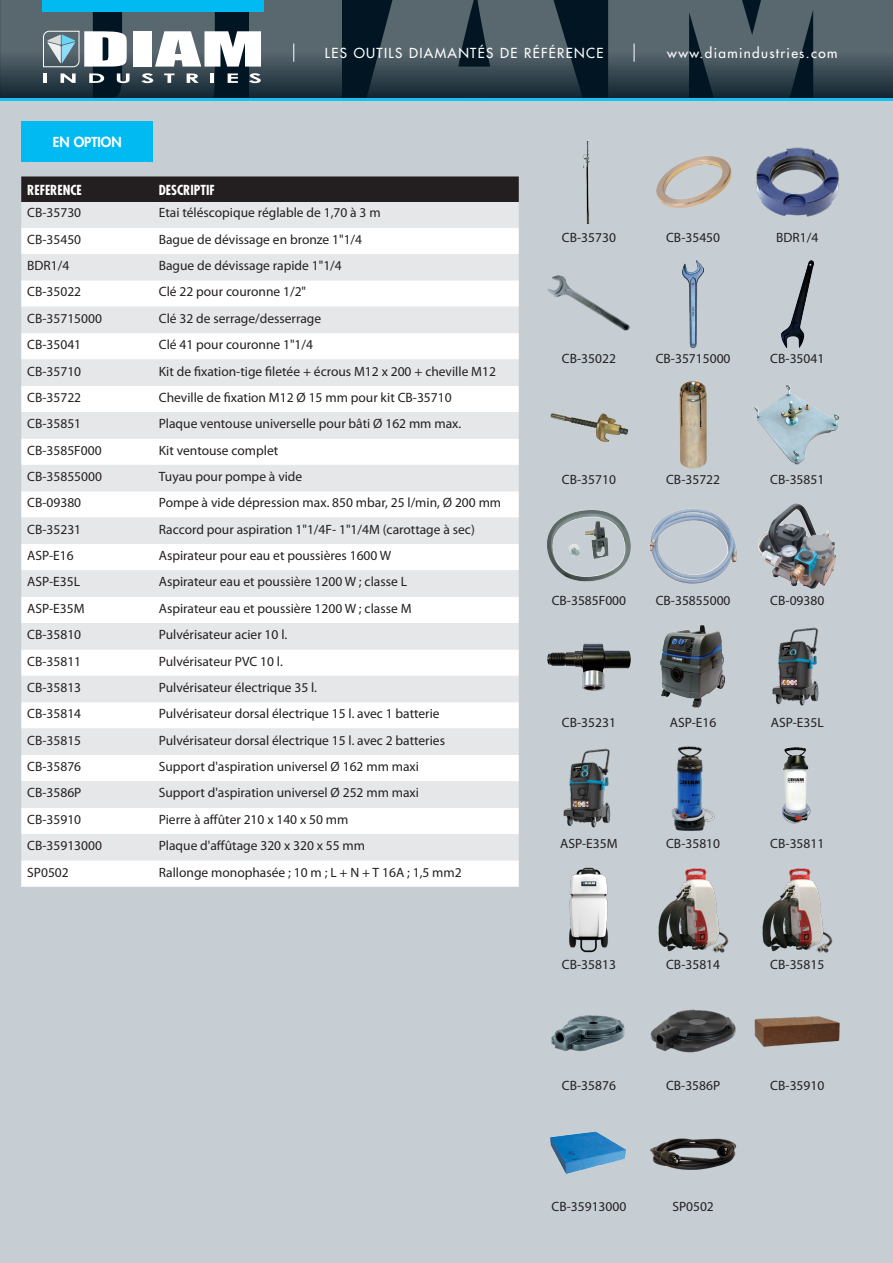
<style>
.page{position:relative;width:893px;height:1263px;background:#fff}
.page>*{position:absolute;margin:0;border:0;box-sizing:border-box;transform-origin:0 0}
.Contenu_tableau{font:13.5px "Myriad Pro";color:#231f20}
.Legende_REF_option{font:13.5px "Myriad Pro";color:#231f20}
.t1{font:500 13.5px "Futura Std";letter-spacing:.1em;color:#fff}
.Titre_tableau{font:700 condensed 13.5px "Futura Std";color:#fff}
.Titre_fond_Bleu{font:800 13.5px "Futura Std";color:#fff}
</style>
<div class="page">
<div style="left:0;top:98px;width:893px;height:1165px;background:#c6ced4"></div>
<svg style="left:21px;top:176px;width:498px;height:26px;background:#353334"></svg>
<div style="left:21px;top:202px;width:498px;height:26px;background:#e6e7e9"></div>
<svg style="left:21px;top:228px;width:498px;height:659px;background:#f2f3f4"></svg>
<div style="left:23px;top:179px;width:128px;height:22px;background:#231f20"></div>
<div style="left:155px;top:179px;width:362px;height:22px;background:#231f20"></div>
<img style="left:583px;top:141px;width:7px;height:83px">
<div style="left:22px;top:121px;width:131px;height:41px;background:#00baf1"></div>
<div style="left:0;top:0;width:893px;height:98px;background:#011622"></div>
<svg style="left:0;top:0;width:249px;height:130px"></svg>
<svg style="left:249px;top:0;width:93px;height:101px;background:#506069"></svg>
<svg style="left:358px;top:0;width:234px;height:101px"></svg>
<svg style="left:608px;top:0;width:285px;height:101px;background:#42535c"></svg>
<svg style="left:293px;top:43px;width:1px;height:20px"></svg>
<div style="left:42px;top:0;width:222px;height:12px;background:#00baf1"></div>
<hr style="left:0;top:98px;width:893px;height:2px;background:#15c0f2">
<img style="left:656px;top:156px;width:76px;height:52px">
<img style="left:756px;top:147px;width:83px;height:70px">
<img style="left:547px;top:275px;width:83px;height:56px">
<img style="left:682px;top:260px;width:22px;height:87px">
<img style="left:781px;top:260px;width:33px;height:87px">
<img style="left:550px;top:413px;width:78px;height:29px">
<img style="left:679px;top:381px;width:28px;height:87px">
<img style="left:754px;top:385px;width:54px;height:80px">
<img style="left:552px;top:510px;width:38px;height:17px">
<img style="left:653px;top:509px;width:39px;height:22px">
<img style="left:770px;top:503px;width:26px;height:24px">
<img style="left:547px;top:643px;width:84px;height:48px">
<img style="left:660px;top:625px;width:65px;height:83px">
<img style="left:772px;top:627px;width:47px;height:79px">
<img style="left:563px;top:748px;width:48px;height:80px">
<img style="left:671px;top:746px;width:44px;height:85px">
<img style="left:782px;top:747px;width:29px;height:77px">
<img style="left:569px;top:867px;width:39px;height:86px">
<img style="left:658px;top:868px;width:71px;height:85px">
<img style="left:762px;top:868px;width:71px;height:85px">
<img style="left:551px;top:1015px;width:74px;height:36px">
<img style="left:650px;top:1009px;width:86px;height:44px">
<img style="left:754px;top:1016px;width:86px;height:31px">
<img style="left:550px;top:1131px;width:76px;height:43px">
<img style="left:650px;top:1138px;width:87px;height:32px">
<p class="Titre_fond_Bleu" style="left:53px;top:134px;width:70px">EN OPTION</p>
<p class="t1" style="left:325px;top:45px;width:280px">LES OUTILS DIAMANTÉS DE RÉFÉRENCE</p>
<p class="t1" style="left:666px;top:46px;width:172px">www.diamindustries.com</p>
<p class="Titre_tableau" style="left:27px;top:181px;width:56px">REFERENCE</p>
<p class="Titre_tableau" style="left:159px;top:181px;width:58px">DESCRIPTIF</p>
<p class="Contenu_tableau" style="left:27px;top:204px;width:55px">CB-35730</p>
<p class="Contenu_tableau" style="left:159px;top:204px;width:223px">Etai téléscopique réglable de 1,70 à 3 m</p>
<p class="Contenu_tableau" style="left:27px;top:231px;width:55px">CB-35450</p>
<p class="Contenu_tableau" style="left:159px;top:231px;width:205px">Bague de dévissage en bronze 1"1/4</p>
<p class="Contenu_tableau" style="left:27px;top:257px;width:44px">BDR1/4</p>
<p class="Contenu_tableau" style="left:159px;top:257px;width:184px">Bague de dévissage rapide 1"1/4</p>
<p class="Contenu_tableau" style="left:27px;top:284px;width:55px">CB-35022</p>
<p class="Contenu_tableau" style="left:159px;top:284px;width:149px">Clé 22 pour couronne 1/2"</p>
<p class="Contenu_tableau" style="left:27px;top:310px;width:76px">CB-35715000</p>
<p class="Contenu_tableau" style="left:159px;top:310px;width:164px">Clé 32 de serrage/desserrage</p>
<p class="Contenu_tableau" style="left:27px;top:336px;width:55px">CB-35041</p>
<p class="Contenu_tableau" style="left:159px;top:336px;width:156px">Clé 41 pour couronne 1"1/4</p>
<p class="Contenu_tableau" style="left:27px;top:363px;width:55px">CB-35710</p>
<p class="Contenu_tableau" style="left:159px;top:363px;width:339px">Kit de fixation-tige filetée + écrous M12 x 200 + cheville M12</p>
<p class="Contenu_tableau" style="left:27px;top:389px;width:55px">CB-35722</p>
<p class="Contenu_tableau" style="left:159px;top:389px;width:294px">Cheville de fixation M12 Ø 15 mm pour kit CB-35710</p>
<p class="Contenu_tableau" style="left:27px;top:415px;width:55px">CB-35851</p>
<p class="Contenu_tableau" style="left:159px;top:415px;width:304px">Plaque ventouse universelle pour bâti Ø 162 mm max.</p>
<p class="Contenu_tableau" style="left:27px;top:442px;width:76px">CB-3585F000</p>
<p class="Contenu_tableau" style="left:159px;top:442px;width:121px">Kit ventouse complet</p>
<p class="Contenu_tableau" style="left:27px;top:468px;width:76px">CB-35855000</p>
<p class="Contenu_tableau" style="left:159px;top:468px;width:145px">Tuyau pour pompe à vide</p>
<p class="Contenu_tableau" style="left:27px;top:494px;width:55px">CB-09380</p>
<p class="Contenu_tableau" style="left:159px;top:494px;width:344px">Pompe à vide dépression max. 850 mbar, 25 l/min, Ø 200 mm</p>
<p class="Contenu_tableau" style="left:27px;top:521px;width:55px">CB-35231</p>
<p class="Contenu_tableau" style="left:159px;top:521px;width:317px">Raccord pour aspiration 1"1/4F- 1"1/4M (carottage à sec)</p>
<p class="Contenu_tableau" style="left:27px;top:547px;width:48px">ASP-E16</p>
<p class="Contenu_tableau" style="left:159px;top:547px;width:234px">Aspirateur pour eau et poussières 1600 W</p>
<p class="Contenu_tableau" style="left:27px;top:574px;width:54px">ASP-E35L</p>
<p class="Contenu_tableau" style="left:159px;top:574px;width:250px">Aspirateur eau et poussière 1200 W ; classe L</p>
<p class="Contenu_tableau" style="left:27px;top:600px;width:59px">ASP-E35M</p>
<p class="Contenu_tableau" style="left:159px;top:600px;width:254px">Aspirateur eau et poussière 1200 W ; classe M</p>
<p class="Contenu_tableau" style="left:27px;top:626px;width:55px">CB-35810</p>
<p class="Contenu_tableau" style="left:159px;top:626px;width:130px">Pulvérisateur acier 10 l.</p>
<p class="Contenu_tableau" style="left:27px;top:653px;width:55px">CB-35811</p>
<p class="Contenu_tableau" style="left:159px;top:653px;width:125px">Pulvérisateur PVC 10 l.</p>
<p class="Contenu_tableau" style="left:27px;top:679px;width:55px">CB-35813</p>
<p class="Contenu_tableau" style="left:159px;top:679px;width:160px">Pulvérisateur électrique 35 l.</p>
<p class="Contenu_tableau" style="left:27px;top:705px;width:55px">CB-35814</p>
<p class="Contenu_tableau" style="left:159px;top:705px;width:282px">Pulvérisateur dorsal électrique 15 l. avec 1 batterie</p>
<p class="Contenu_tableau" style="left:27px;top:732px;width:55px">CB-35815</p>
<p class="Contenu_tableau" style="left:159px;top:732px;width:288px">Pulvérisateur dorsal électrique 15 l. avec 2 batteries</p>
<p class="Contenu_tableau" style="left:27px;top:758px;width:55px">CB-35876</p>
<p class="Contenu_tableau" style="left:159px;top:758px;width:262px">Support d'aspiration universel Ø 162 mm maxi</p>
<p class="Contenu_tableau" style="left:27px;top:784px;width:56px">CB-3586P</p>
<p class="Contenu_tableau" style="left:159px;top:784px;width:262px">Support d'aspiration universel Ø 252 mm maxi</p>
<p class="Contenu_tableau" style="left:27px;top:811px;width:55px">CB-35910</p>
<p class="Contenu_tableau" style="left:159px;top:811px;width:191px">Pierre à affûter 210 x 140 x 50 mm</p>
<p class="Contenu_tableau" style="left:27px;top:837px;width:76px">CB-35913000</p>
<p class="Contenu_tableau" style="left:159px;top:837px;width:208px">Plaque d'affûtage 320 x 320 x 55 mm</p>
<p class="Contenu_tableau" style="left:27px;top:864px;width:43px">SP0502</p>
<p class="Contenu_tableau" style="left:159px;top:864px;width:304px">Rallonge monophasée ; 10 m ; L + N + T 16A ; 1,5 mm2</p>
<p class="Legende_REF_option" style="left:562px;top:229px;width:55px">CB-35730</p>
<p class="Legende_REF_option" style="left:666px;top:229px;width:55px">CB-35450</p>
<p class="Legende_REF_option" style="left:776px;top:229px;width:44px">BDR1/4</p>
<p class="Legende_REF_option" style="left:562px;top:350px;width:55px">CB-35022</p>
<p class="Legende_REF_option" style="left:656px;top:350px;width:76px">CB-35715000</p>
<p class="Legende_REF_option" style="left:770px;top:350px;width:55px">CB-35041</p>
<p class="Legende_REF_option" style="left:562px;top:471px;width:55px">CB-35710</p>
<p class="Legende_REF_option" style="left:666px;top:471px;width:55px">CB-35722</p>
<p class="Legende_REF_option" style="left:770px;top:471px;width:55px">CB-35851</p>
<p class="Legende_REF_option" style="left:552px;top:592px;width:76px">CB-3585F000</p>
<p class="Legende_REF_option" style="left:656px;top:592px;width:76px">CB-35855000</p>
<p class="Legende_REF_option" style="left:770px;top:592px;width:55px">CB-09380</p>
<p class="Legende_REF_option" style="left:562px;top:714px;width:55px">CB-35231</p>
<p class="Legende_REF_option" style="left:670px;top:714px;width:48px">ASP-E16</p>
<p class="Legende_REF_option" style="left:771px;top:714px;width:54px">ASP-E35L</p>
<p class="Legende_REF_option" style="left:560px;top:835px;width:59px">ASP-E35M</p>
<p class="Legende_REF_option" style="left:666px;top:835px;width:55px">CB-35810</p>
<p class="Legende_REF_option" style="left:770px;top:835px;width:55px">CB-35811</p>
<p class="Legende_REF_option" style="left:562px;top:956px;width:55px">CB-35813</p>
<p class="Legende_REF_option" style="left:666px;top:956px;width:55px">CB-35814</p>
<p class="Legende_REF_option" style="left:770px;top:956px;width:55px">CB-35815</p>
<p class="Legende_REF_option" style="left:562px;top:1077px;width:55px">CB-35876</p>
<p class="Legende_REF_option" style="left:666px;top:1077px;width:56px">CB-3586P</p>
<p class="Legende_REF_option" style="left:770px;top:1077px;width:55px">CB-35910</p>
<p class="Legende_REF_option" style="left:552px;top:1198px;width:76px">CB-35913000</p>
<p class="Legende_REF_option" style="left:672px;top:1198px;width:43px">SP0502</p>
</div>
